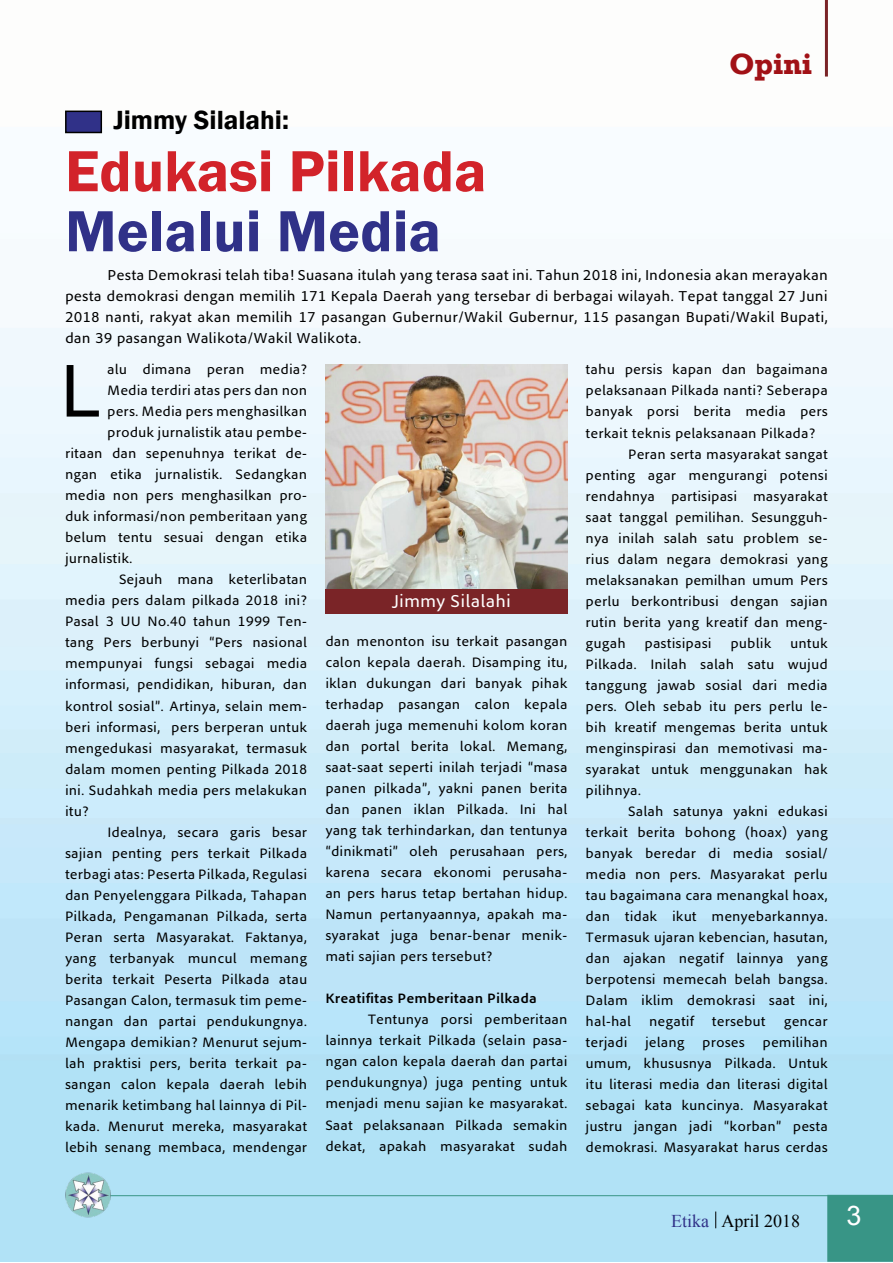
<style>
.page{position:relative;width:893px;height:1263px;background:#fff}
.page>*{position:absolute;margin:0;border:0;box-sizing:border-box;transform-origin:0 0}
.t1{font:72px "Arial";color:#000}
.t2{font:600 60px "Franklin Gothic";color:#d2232a}
.t3{font:600 60px "Franklin Gothic";color:#303188}
.t4{font:700 30px "Rockwell";letter-spacing:-.01em;color:#a11116}
.t5{font:600 27px "Franklin Gothic";color:#000}
.t6{font:27px "Arial";color:#fff}
.t7{font:18px "Times New Roman";color:#000}
.t8{font:18px "Adobe Clean UI";color:#fff}
.t9{font:15px/21px "Adobe Clean UI";color:#000;text-align:justify}
.t10{font:14.25px/21px "Adobe Clean UI";color:#000;text-align:justify}
.t11{font:700 14.25px "Adobe Clean UI";color:#000}
.s1{color:#303188}
</style>
<div class="page">
<svg style="left:715px;top:1211px;width:1px;height:17px"></svg>
<hr style="left:109px;top:1195px;width:784px;height:1px;background:#389586">
<div style="left:827px;top:1196px;width:66px;height:66px;background:#389586"></div>
<img style="left:65px;top:1173px;width:46px;height:44px">
<img style="left:325px;top:364px;width:243px;height:225px">
<hr style="left:825px;top:0;width:3px;height:77px;background:#7a2427">
<div style="left:66px;top:111px;width:35px;height:21px;background:#303188"></div>
<div style="left:65px;top:111px;width:37px;height:22px;border:2px solid #000"></div>
<div style="left:325px;top:589px;width:243px;height:25px;background:#7a2427"></div>
<h3 class="t5" style="left:113px;top:104px;width:177px">Jimmy Silalahi:</h3>
<h2 class="t2" style="left:65px;top:134px;width:423px">Edukasi Pilkada</h2>
<h2 class="t3" style="left:65px;top:194px;width:377px">Melalui Media</h2>
<h3 class="t4" style="left:729px;top:46px;width:85px">Opini</h3>
<p class="t9" style="left:65px;top:264px;width:764px;text-indent:43px">Pesta Demokrasi telah tiba! Suasana itulah yang terasa saat ini. Tahun 2018 ini, Indonesia akan merayakan pesta demokrasi dengan memilih 171 Kepala Daerah yang tersebar di berbagai wilayah. Tepat tanggal 27 Juni 2018 nanti, rakyat akan memilih 17 pasangan Gubernur/Wakil Gubernur, 115 pasangan Bupati/Wakil Bupati, dan 39 pasangan Walikota/Wakil Walikota.</p>
<h1 class="t1" style="left:61px;top:344px;width:42px">L</h1>
<p class="t10" style="left:107px;top:359px;width:202px">alu dimana peran media?</p>
<p class="t10" style="left:107px;top:380px;width:202px">Media terdiri atas pers dan non</p>
<p class="t10" style="left:107px;top:401px;width:202px">pers. Media pers menghasilkan</p>
<p class="t10" style="left:107px;top:422px;width:202px">produk jurnalistik atau pembe-</p>
<p class="t10" style="left:65px;top:443px;width:244px">ritaan dan sepenuhnya terikat de-</p>
<p class="t10" style="left:65px;top:464px;width:244px">ngan etika jurnalistik. Sedangkan</p>
<p class="t10" style="left:65px;top:485px;width:244px">media non pers menghasilkan pro-</p>
<p class="t10" style="left:65px;top:506px;width:244px">duk informasi/non pemberitaan yang</p>
<p class="t10" style="left:65px;top:527px;width:244px">belum tentu sesuai dengan etika</p>
<p class="t10" style="left:65px;top:548px;width:69px">jurnalistik.</p>
<p class="t10" style="left:119px;top:569px;width:190px">Sejauh mana keterlibatan</p>
<p class="t10" style="left:65px;top:590px;width:244px">media pers dalam pilkada 2018 ini?</p>
<p class="t10" style="left:65px;top:611px;width:244px">Pasal 3 UU No.40 tahun 1999 Ten-</p>
<p class="t10" style="left:65px;top:632px;width:244px">tang Pers berbunyi “Pers nasional</p>
<p class="t10" style="left:65px;top:653px;width:244px">mempunyai fungsi sebagai media</p>
<p class="t10" style="left:65px;top:674px;width:244px">informasi, pendidikan, hiburan, dan</p>
<p class="t10" style="left:65px;top:695px;width:244px">kontrol sosial”. Artinya, selain mem-</p>
<p class="t10" style="left:65px;top:716px;width:244px">beri informasi, pers berperan untuk</p>
<p class="t10" style="left:65px;top:737px;width:244px">mengedukasi masyarakat, termasuk</p>
<p class="t10" style="left:65px;top:758px;width:244px">dalam momen penting Pilkada 2018</p>
<p class="t10" style="left:65px;top:779px;width:244px">ini. Sudahkah media pers melakukan</p>
<p class="t10" style="left:65px;top:800px;width:25px">itu?</p>
<p class="t10" style="left:108px;top:821px;width:201px">Idealnya, secara garis besar</p>
<p class="t10" style="left:65px;top:842px;width:244px">sajian penting pers terkait Pilkada</p>
<p class="t10" style="left:65px;top:863px;width:244px">terbagi atas: Peserta Pilkada, Regulasi</p>
<p class="t10" style="left:65px;top:884px;width:244px">dan Penyelenggara Pilkada, Tahapan</p>
<p class="t10" style="left:65px;top:905px;width:244px">Pilkada, Pengamanan Pilkada, serta</p>
<p class="t10" style="left:65px;top:926px;width:244px">Peran serta Masyarakat. Faktanya,</p>
<p class="t10" style="left:65px;top:947px;width:244px">yang terbanyak muncul memang</p>
<p class="t10" style="left:65px;top:968px;width:244px">berita terkait Peserta Pilkada atau</p>
<p class="t10" style="left:65px;top:989px;width:244px">Pasangan Calon, termasuk tim peme-</p>
<p class="t10" style="left:65px;top:1010px;width:244px">nangan dan partai pendukungnya.</p>
<p class="t10" style="left:65px;top:1031px;width:244px">Mengapa demikian? Menurut sejum-</p>
<p class="t10" style="left:65px;top:1052px;width:244px">lah praktisi pers, berita terkait pa-</p>
<p class="t10" style="left:65px;top:1073px;width:244px">sangan calon kepala daerah lebih</p>
<p class="t10" style="left:65px;top:1094px;width:244px">menarik ketimbang hal lainnya di Pil-</p>
<p class="t10" style="left:65px;top:1115px;width:244px">kada. Menurut mereka, masyarakat</p>
<p class="t10" style="left:65px;top:1136px;width:244px">lebih senang membaca, mendengar</p>
<p class="t10" style="left:586px;top:359px;width:244px">tahu persis kapan dan bagaimana</p>
<p class="t10" style="left:586px;top:380px;width:244px">pelaksanaan Pilkada nanti? Seberapa</p>
<p class="t10" style="left:586px;top:401px;width:244px">banyak porsi berita media pers</p>
<p class="t10" style="left:586px;top:422px;width:231px">terkait teknis pelaksanaan Pilkada?</p>
<p class="t10" style="left:628px;top:443px;width:201px">Peran serta masyarakat sangat</p>
<p class="t10" style="left:586px;top:464px;width:244px">penting agar mengurangi potensi</p>
<p class="t10" style="left:586px;top:485px;width:244px">rendahnya partisipasi masyarakat</p>
<p class="t10" style="left:586px;top:506px;width:244px">saat tanggal pemilihan. Sesungguh-</p>
<p class="t10" style="left:586px;top:527px;width:244px">nya inilah salah satu problem se-</p>
<p class="t10" style="left:586px;top:548px;width:244px">rius dalam negara demokrasi yang</p>
<p class="t10" style="left:586px;top:569px;width:244px">melaksanakan pemilhan umum Pers</p>
<p class="t10" style="left:586px;top:590px;width:244px">perlu berkontribusi dengan sajian</p>
<p class="t10" style="left:586px;top:611px;width:244px">rutin berita yang kreatif dan meng-</p>
<p class="t10" style="left:586px;top:632px;width:42px">gugah</p>
<p class="t10" style="left:644px;top:632px;width:69px">pastisipasi</p>
<p class="t10" style="left:730px;top:632px;width:43px">publik</p>
<p class="t8" style="left:392px;top:589px;width:121px">Jimmy Silalahi</p>
<p class="t10" style="left:325px;top:631px;width:244px">dan menonton isu terkait pasangan calon kepala daerah. Disamping itu, iklan dukungan dari banyak pihak terhadap pasangan calon kepala daerah juga memenuhi kolom koran dan portal berita lokal. Memang, saat-saat seperti inilah terjadi “masa panen pilkada”, yakni panen berita dan panen iklan Pilkada. Ini hal yang tak terhindarkan, dan tentunya “dinikmati” oleh perusahaan pers, karena secara ekonomi perusaha&shy;an pers harus tetap bertahan hidup.<br>Namun pertanyaannya, apakah ma&shy;syarakat juga benar-benar menik&shy;mati sajian pers tersebut?</p>
<p class="t11" style="left:325px;top:989px;width:213px">Kreatifitas Pemberitaan Pilkada</p>
<p class="t10" style="left:325px;top:1009px;width:244px;text-indent:43px">Tentunya porsi pemberitaan lainnya terkait Pilkada (selain pasa&shy;ngan calon kepala daerah dan partai pendukungnya) juga penting untuk menjadi menu sajian ke masyarakat.<br>Saat pelaksanaan Pilkada semakin dekat, apakah masyarakat sudah</p>
<p class="t10" style="left:586px;top:632px;width:244px;text-indent:204px">untuk Pilkada. Inilah salah satu wujud tanggung jawab sosial dari media pers. Oleh sebab itu pers perlu le&shy;bih kreatif mengemas berita untuk menginspirasi dan memotivasi ma&shy;syarakat untuk menggunakan hak pilihnya.</p>
<p class="t10" style="left:586px;top:800px;width:244px;text-indent:43px">Salah satunya yakni edukasi terkait berita bohong (hoax) yang banyak beredar di media sosial/ media non pers. Masyarakat perlu tau bagaimana cara menangkal hoax, dan tidak ikut menyebarkannya.<br>Termasuk ujaran kebencian, hasutan, dan ajakan negatif lainnya yang berpotensi memecah belah bangsa.<br>Dalam iklim demokrasi saat ini, hal-hal</p>
<p class="t10" style="left:649px;top:1010px;width:46px">negatif</p>
<p class="t10" style="left:712px;top:1010px;width:55px">tersebut</p>
<p class="t10" style="left:586px;top:1010px;width:244px;text-indent:198px">gencar terjadi jelang proses pemilihan umum, khususnya Pilkada. Untuk itu literasi media dan literasi digital sebagai kata kuncinya. Masyarakat justru jangan jadi “korban” pesta demokrasi. Masyarakat harus cerdas</p>
<p class="t7" style="left:671px;top:1208px;width:130px"><span class="s1">Etika</span> April 2018</p>
<h3 class="t6" style="left:846px;top:1198px;width:17px">3</h3>
</div>
